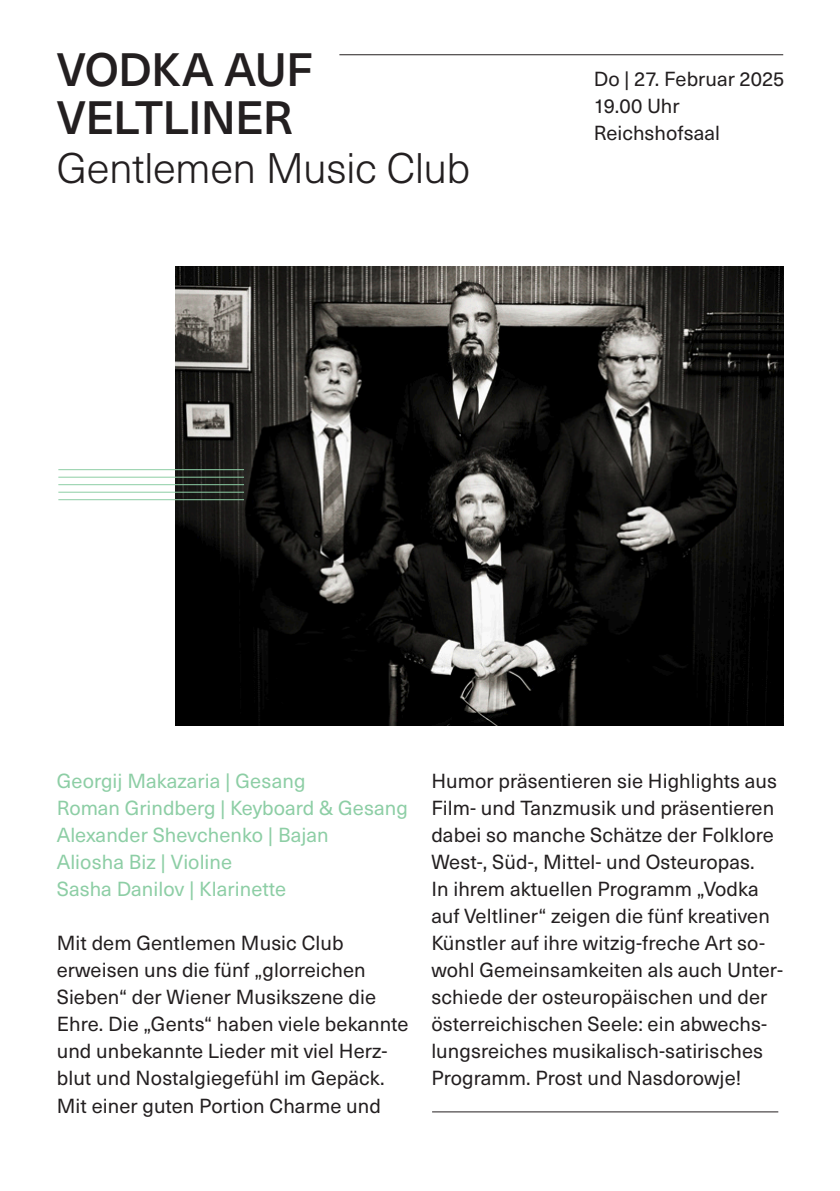
<style>
.page{position:relative;width:840px;height:1191px;background:#fff}
.page>*{position:absolute;margin:0;border:0;box-sizing:border-box;transform-origin:0 0}
.headline{font:500 46px "Neue Haas Unica W1 G";letter-spacing:-.02em;color:#231f20}
.headline-2{font:300 42px "Neue Haas Unica W1 G";letter-spacing:-.01em;color:#231f20}
.copy{font:20px/27px "Neue Haas Unica W1 G";letter-spacing:.005em;color:#231f20}
.copy-2{font:20px "Neue Haas Unica W1 G";letter-spacing:.005em;color:#8dcea5}
</style>
<div class="page">
<img style="left:176px;top:267px;width:606px;height:459px">
<hr style="left:58px;top:469px;width:186px;height:1px;background:#8dcea5">
<hr style="left:58px;top:477px;width:186px;height:1px;background:#8dcea5">
<hr style="left:58px;top:484px;width:186px;height:1px;background:#8dcea5">
<hr style="left:58px;top:492px;width:186px;height:1px;background:#8dcea5">
<hr style="left:58px;top:499px;width:186px;height:1px;background:#8dcea5">
<hr style="left:339px;top:54px;width:443px;height:1px;background:#231f20">
<hr style="left:432px;top:1111px;width:345px;height:1px;background:#231f20">
<p class="headline" style="left:57px;top:36px;width:257px">VODKA AUF</p>
<p class="headline" style="left:57px;top:84px;width:237px">VELTLINER</p>
<p class="headline-2" style="left:57px;top:137px;width:414px">Gentlemen Music Club</p>
<p class="copy" style="left:593px;top:64px;width:192px">Do | 27. Februar 2025</p>
<p class="copy" style="left:593px;top:91px;width:87px">19.00 Uhr</p>
<p class="copy" style="left:593px;top:118px;width:128px">Reichshofsaal</p>
<p class="copy-2" style="left:57px;top:766px;width:250px">Georgij Makazaria | Gesang</p>
<p class="copy-2" style="left:57px;top:793px;width:352px">Roman Grindberg | Keyboard &amp; Gesang</p>
<p class="copy-2" style="left:57px;top:820px;width:273px">Alexander Shevchenko | Bajan</p>
<p class="copy-2" style="left:57px;top:847px;width:177px">Aliosha Biz | Violine</p>
<p class="copy-2" style="left:57px;top:874px;width:231px">Sasha Danilov | Klarinette</p>
<p class="copy" style="left:57px;top:928px;width:353px">Mit dem Gentlemen Music Club erweisen uns die fünf „glorreichen Sieben“ der Wiener Musikszene die Ehre. Die „Gents“ haben viele bekannte und unbekannte Lieder mit viel Herz&shy;blut und Nostalgiegefühl im Gepäck.<br>Mit einer guten Portion Charme und</p>
<p class="copy" style="left:431px;top:766px;width:353px">Humor präsentieren sie Highlights aus Film- und Tanzmusik und präsentieren dabei so manche Schätze der Folklore West-, Süd-, Mittel- und Osteuropas.<br>In ihrem aktuellen Programm „Vodka auf Veltliner“ zeigen die fünf kreativen Künstler auf ihre witzig-freche Art so&shy;wohl Gemeinsamkeiten als auch Unter&shy;schiede der osteuropäischen und der österreichischen Seele: ein abwechs&shy;lungsreiches musikalisch-satirisches Programm. Prost und Nasdorowje!</p>
</div>
